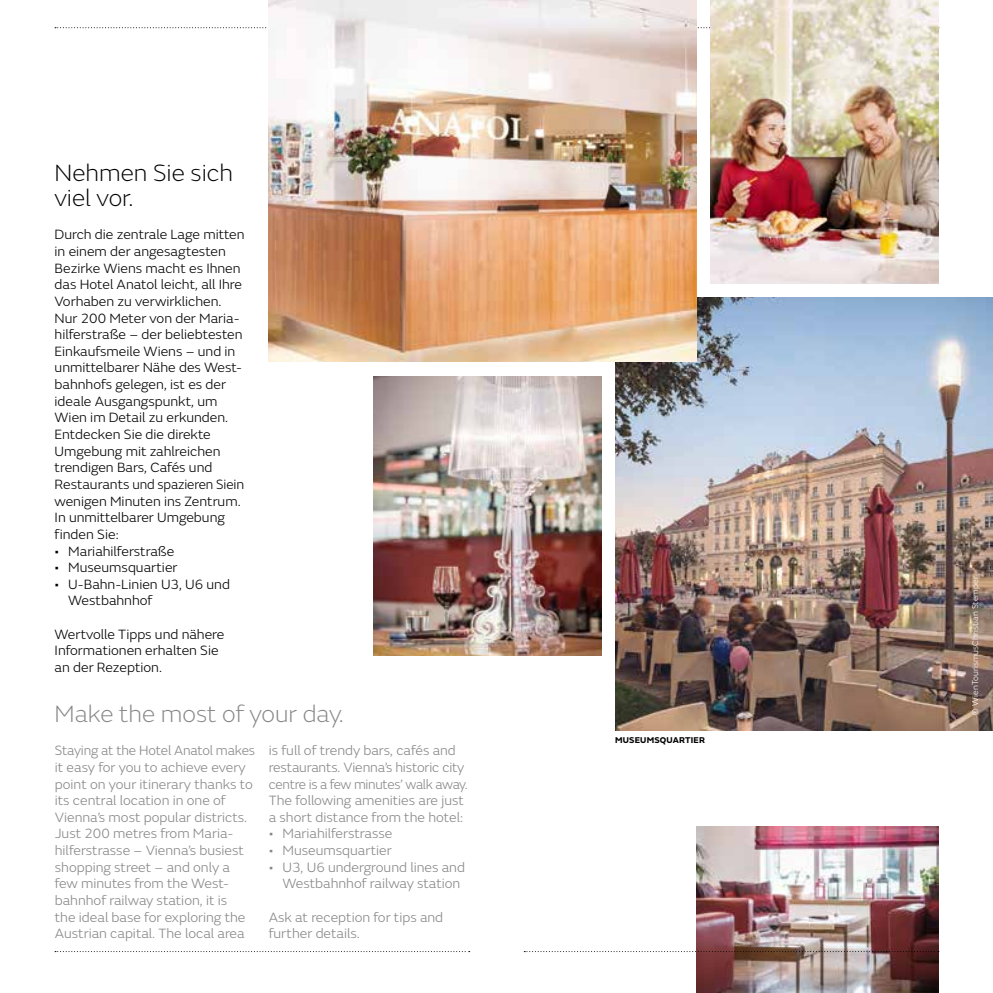
<style>
.page{position:relative;width:993px;height:993px;background:#fff}
.page>*{position:absolute;margin:0;border:0;box-sizing:border-box;transform-origin:0 0}
.t1{font:200 24.5px/24.5px "FS Emeric";color:#000}
.t2{font:200 24.5px "FS Emeric";color:#878787}
.t3{font:300 14px/16.6px "FS Emeric";color:#878787}
.t4{font:300 14px/16.6px "FS Emeric";color:#000}
.t5{font:300 8.75px "FS Emeric";color:#fff}
.t6{font:700 8.75px "FS Emeric";letter-spacing:.02em;color:#000}
</style>
<div class="page">
<svg style="left:55px;top:27px;width:212px;height:1px"></svg>
<img style="left:614px;top:297px;width:378px;height:433px">
<img style="left:374px;top:376px;width:227px;height:279px">
<img style="left:696px;top:826px;width:242px;height:166px">
<img style="left:268px;top:0;width:428px;height:361px">
<img style="left:710px;top:0;width:228px;height:284px">
<svg style="left:696px;top:950px;width:242px;height:1px"></svg>
<h1 class="t1" style="left:55px;top:159px;width:180px">Nehmen Sie sich viel vor.</h1>
<p class="t4" style="left:55px;top:226px;width:191px">Durch die zentrale Lage mitten in einem der angesagtesten<br>Bezirke Wiens macht es Ihnen das Hotel Anatol leicht, all Ihre<br>Vorhaben zu verwirklichen.<br>Nur 200 Meter von der Maria&shy;hilferstraße – der beliebtesten<br>Einkaufsmeile Wiens – und in unmittelbarer Nähe des West&shy;bahnhofs gelegen, ist es der ideale Ausgangspunkt, um<br>Wien im Detail zu erkunden.<br>Entdecken Sie die direkte<br>Umgebung mit zahlreichen trendigen Bars, Cafés und<br>Restaurants und spazieren Siein wenigen Minuten ins Zentrum.<br>In unmittelbarer Umgebung finden Sie:</p>
<p class="t4" style="left:55px;top:541px;width:121px">• Mariahilferstraße</p>
<p class="t4" style="left:55px;top:558px;width:124px">• Museumsquartier</p>
<p class="t4" style="left:68px;top:575px;width:163px;text-indent:-14px">• U-Bahn-Linien U3, U6 und<br>Westbahnhof</p>
<p class="t4" style="left:55px;top:625px;width:171px">Wertvolle Tipps und nähere<br>Informationen erhalten Sie an der Rezeption.</p>
<h1 class="t2" style="left:55px;top:697px;width:290px">Make the most of your day.</h1>
<p class="t3" style="left:55px;top:741px;width:202px">Staying at the Hotel Anatol makes it easy for you to achieve every point on your itinerary thanks to its central location in one of<br>Vienna’s most popular districts.<br>Just 200 metres from Maria&shy;hilferstrasse – Vienna’s busiest shopping street – and only a few minutes from the West&shy;bahnhof railway station, it is<br>the ideal base for exploring the<br>Austrian capital. The local area</p>
<p class="t3" style="left:269px;top:741px;width:200px">is full of trendy bars, cafés and restaurants. Vienna’s historic city centre is a few minutes’ walk away.<br>The following amenities are just a short distance from the hotel:</p>
<p class="t3" style="left:269px;top:824px;width:125px">• Mariahilferstrasse</p>
<p class="t3" style="left:269px;top:841px;width:124px">• Museumsquartier</p>
<p class="t3" style="left:282px;top:857px;width:184px;text-indent:-14px">• U3, U6 underground lines and<br>Westbahnhof railway station</p>
<p class="t3" style="left:269px;top:907px;width:176px">Ask at reception for tips and further details.</p>
<p class="t6" style="left:614px;top:733px;width:92px">MUSEUMSQUARTIER</p>
<p class="t5" style="left:968px;top:715px;width:141px;rotate:-90deg">© WienTourismusChristian Stemper</p>
</div>
